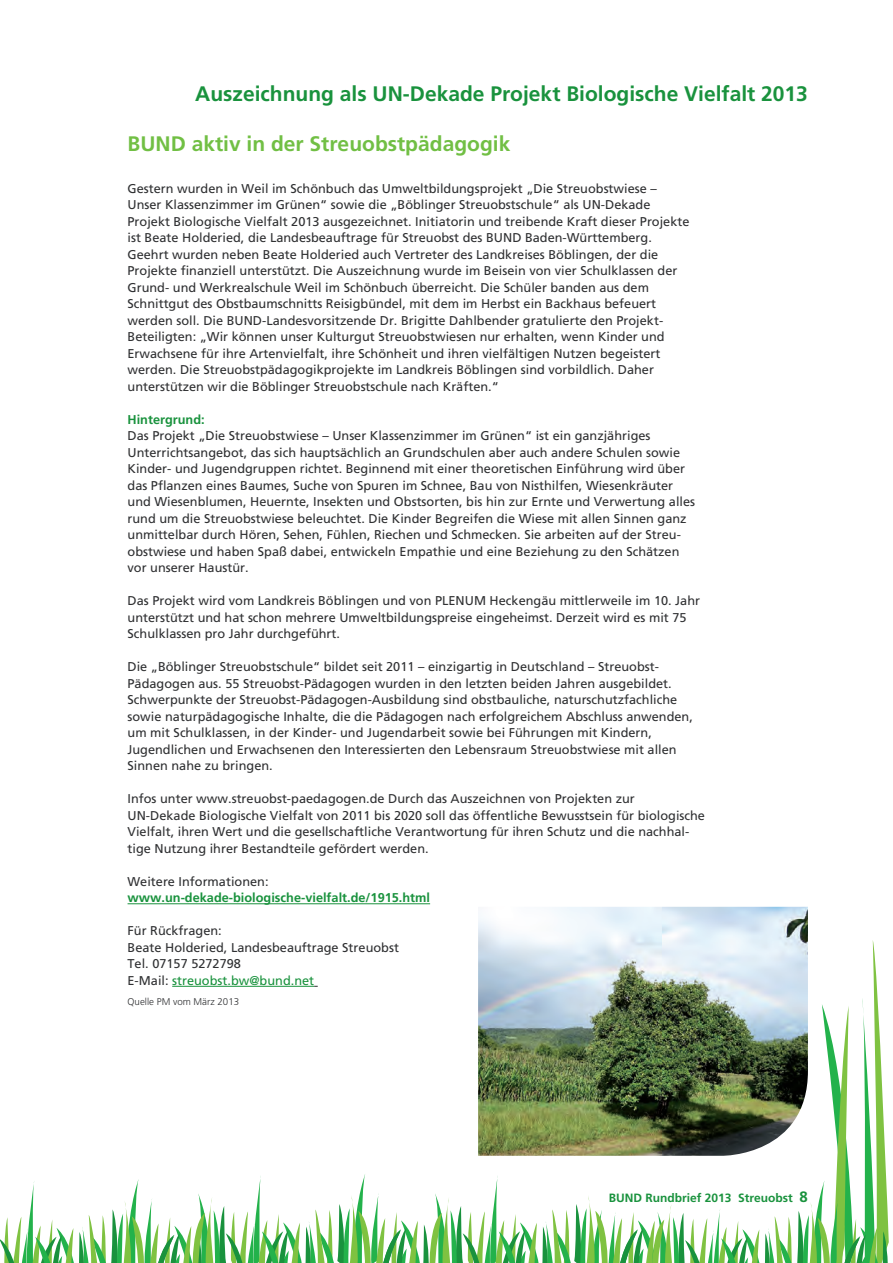
<style>
.page{position:relative;width:893px;height:1263px;background:#fff}
.page>*{position:absolute;margin:0;border:0;box-sizing:border-box;transform-origin:0 0}
.t1{font:700 21px "Frutiger";color:#19923d}
.t2{font:700 21px "Frutiger";color:#71bf44}
.t3{font:12.75px/16.5px "Frutiger";color:#2f3032}
.t4{font:700 12.75px "Frutiger";color:#19923d}
.t5{font:700 12px "Frutiger";color:#19923d}
.t6{font:300 9.75px "Frutiger";color:#2f3032}
.s1{color:#19923d}
.s2{font-size:15px}
</style>
<div class="page">
<hr style="left:128px;top:903px;width:302px;height:1px;background:#19923d">
<svg style="left:0;top:940px;width:889px;height:323px"></svg>
<img style="left:478px;top:907px;width:330px;height:249px">
<h1 class="t1" style="left:195px;top:81px;width:614px">Auszeichnung als UN-Dekade Projekt Biologische Vielfalt 2013</h1>
<h1 class="t2" style="left:128px;top:132px;width:384px">BUND aktiv in der Streuobstpädagogik</h1>
<p class="t3" style="left:128px;top:180px;width:563px">Gestern wurden in Weil im Schönbuch das Umweltbildungsprojekt „Die Streuobstwiese – Unser Klassenzimmer im Grünen“ sowie die „Böblinger Streuobstschule“ als UN-Dekade Projekt Biologische Vielfalt 2013 ausgezeichnet. Initiatorin und treibende Kraft dieser Projekte ist Beate Holderied, die Landesbeauftrage für Streuobst des BUND Baden-Württemberg.<br>Geehrt wurden neben Beate Holderied auch Vertreter des Landkreises Böblingen, der die Projekte finanziell unterstützt. Die Auszeichnung wurde im Beisein von vier Schulklassen der Grund- und Werkrealschule Weil im Schönbuch überreicht. Die Schüler banden aus dem Schnittgut des Obstbaumschnitts Reisigbündel, mit dem im Herbst ein Backhaus befeuert werden soll. Die BUND-Landesvorsitzende Dr. Brigitte Dahlbender gratulierte den Projekt-Beteiligten: „Wir können unser Kulturgut Streuobstwiesen nur erhalten, wenn Kinder und Erwachsene für ihre Artenvielfalt, ihre Schönheit und ihren vielfältigen Nutzen begeistert werden. Die Streuobstpädagogikprojekte im Landkreis Böblingen sind vorbildlich. Daher unterstützen wir die Böblinger Streuobstschule nach Kräften.“</p>
<p class="t4" style="left:128px;top:412px;width:79px">Hintergrund:</p>
<p class="t3" style="left:128px;top:428px;width:569px">Das Projekt „Die Streuobstwiese – Unser Klassenzimmer im Grünen“ ist ein ganzjähriges Unterrichtsangebot, das sich hauptsächlich an Grundschulen aber auch andere Schulen sowie Kinder- und Jugendgruppen richtet. Beginnend mit einer theoretischen Einführung wird über das Pflanzen eines Baumes, Suche von Spuren im Schnee, Bau von Nisthilfen, Wiesenkräuter und Wiesenblumen, Heuernte, Insekten und Obstsorten, bis hin zur Ernte und Verwertung alles rund um die Streuobstwiese beleuchtet. Die Kinder Begreifen die Wiese mit allen Sinnen ganz unmittelbar durch Hören, Sehen, Fühlen, Riechen und Schmecken. Sie arbeiten auf der Streu&shy;obstwiese und haben Spaß dabei, entwickeln Empathie und eine Beziehung zu den Schätzen vor unserer Haustür.</p>
<p class="t3" style="left:128px;top:593px;width:574px">Das Projekt wird vom Landkreis Böblingen und von PLENUM Heckengäu mittlerweile im 10. Jahr unterstützt und hat schon mehrere Umweltbildungspreise eingeheimst. Derzeit wird es mit 75<br>Schulklassen pro Jahr durchgeführt.</p>
<p class="t3" style="left:128px;top:659px;width:567px">Die „Böblinger Streuobstschule“ bildet seit 2011 – einzigartig in Deutschland – Streuobst-Pädagogen aus. 55 Streuobst-Pädagogen wurden in den letzten beiden Jahren ausgebildet.<br>Schwerpunkte der Streuobst-Pädagogen-Ausbildung sind obstbauliche, naturschutzfachliche sowie naturpädagogische Inhalte, die die Pädagogen nach erfolgreichem Abschluss anwenden, um mit Schulklassen, in der Kinder- und Jugendarbeit sowie bei Führungen mit Kindern, Jugendlichen und Erwachsenen den Interessierten den Lebensraum Streuobstwiese mit allen Sinnen nahe zu bringen.</p>
<p class="t3" style="left:128px;top:791px;width:579px">Infos unter www.streuobst-paedagogen.de Durch das Auszeichnen von Projekten zur UN-Dekade Biologische Vielfalt von 2011 bis 2020 soll das öffentliche Bewusstsein für biologische Vielfalt, ihren Wert und die gesellschaftliche Verantwortung für ihren Schutz und die nachhal&shy;tige Nutzung ihrer Bestandteile gefördert werden.</p>
<p class="t3" style="left:128px;top:873px;width:143px">Weitere Informationen:</p>
<p class="t4" style="left:128px;top:890px;width:304px">www.un-dekade-biologische-vielfalt.de/1915.html</p>
<p class="t3" style="left:128px;top:923px;width:273px">Für Rückfragen:<br>Beate Holderied, Landesbeauftrage Streuobst<br>Tel. 07157 5272798<br>E-Mail: <span class="s1">streuobst.bw@bund.net</span></p>
<p class="t6" style="left:128px;top:996px;width:113px">Quelle PM vom März 2013</p>
<p class="t5" style="left:609px;top:1191px;width:201px">BUND Rundbrief 2013 Streuobst <span class="s2">8</span></p>
</div>
